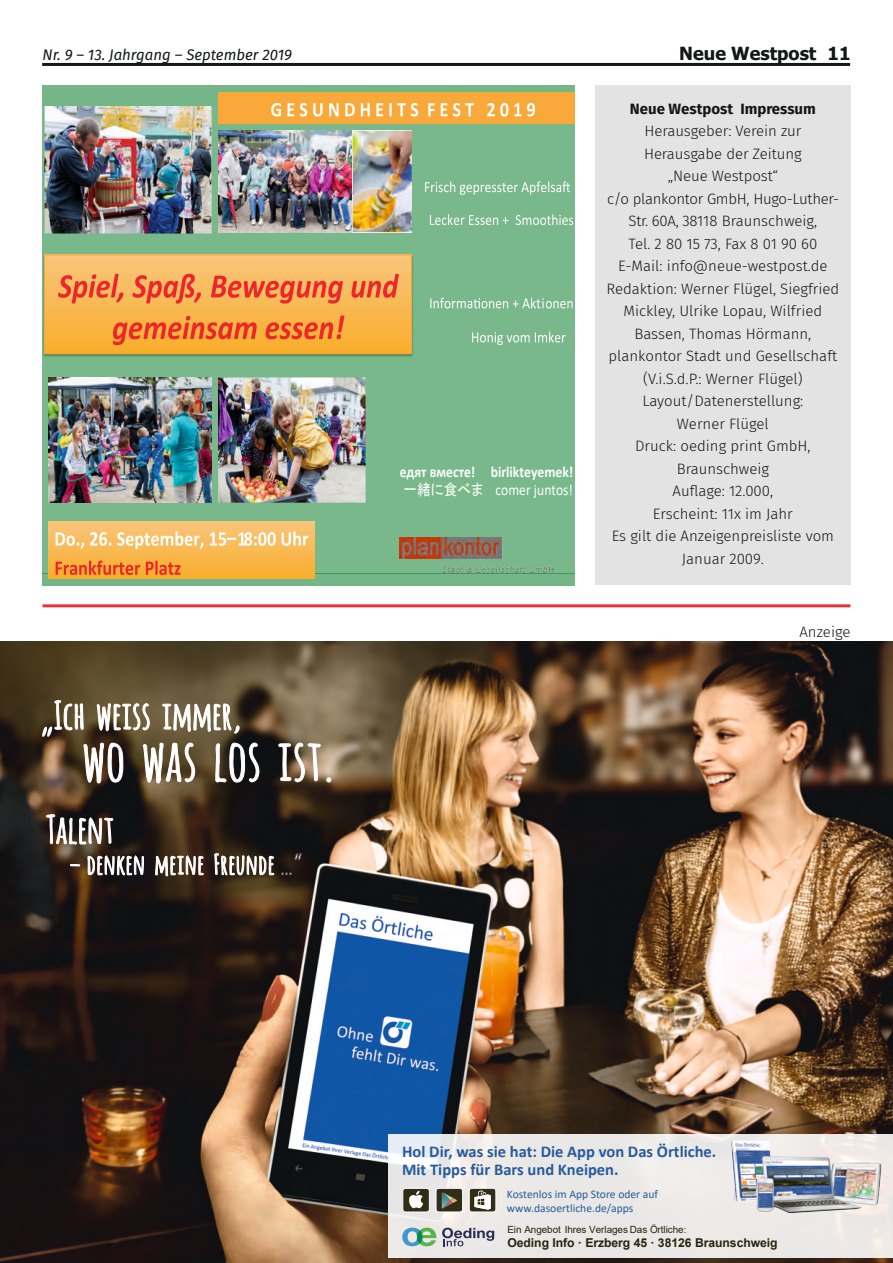
<style>
.page{position:relative;width:893px;height:1263px;background:#fff}
.page>*{position:absolute;margin:0;border:0;box-sizing:border-box;transform-origin:0 0}
.t1{font:700 18px "Tahoma";color:#151616}
.t2{font:700 16.5px/18px "Calibri";color:#275b9b}
.t3{font:700 15.6px/18.1px "Calibri";color:#fff;scale:.88 1}
.t4{font:300 15px/22.5px "Fira Sans";color:#151616;text-align:center}
.t5{font:italic 15px "Fira Sans";color:#151616}
.t6{font:700 15px "Fira Sans";color:#151616}
.t7{font:700 12.15px "Arial";letter-spacing:-.005em;color:#27230c}
.t8{font:11.55px/13.6px "Calibri";color:#275b9b}
.t9{font:9.9px "Arial";letter-spacing:-.005em;color:#27230c}
.s1{font-family:"MS P Gothic";font-weight:400}
.s2{font-weight:400}
</style>
<div class="page">
<hr style="left:42px;top:63px;width:808px;height:3px;background:#151616">
<img style="left:0;top:641px;width:893px;height:622px">
<div style="left:388px;top:1134px;width:505px;height:124px;background:#ebe9e7"></div>
<div style="left:469px;top:1188px;width:27px;height:24px;background:#312d17;border-radius:3px"></div>
<svg style="left:474px;top:1190px;width:17px;height:20px"></svg>
<div style="left:469px;top:1188px;width:27px;height:24px;border:1px solid #fff;border-radius:3px"></div>
<svg style="left:404px;top:1190px;width:24px;height:20px"></svg>
<div style="left:402px;top:1188px;width:28px;height:24px;border:1px solid #fff;border-radius:3px"></div>
<svg style="left:438px;top:1190px;width:25px;height:22px"></svg>
<div style="left:436px;top:1188px;width:27px;height:24px;border:1px solid #fff;border-radius:3px"></div>
<img style="left:728px;top:1122px;width:157px;height:110px">
<svg style="left:402px;top:1227px;width:92px;height:19px"></svg>
<svg style="left:42px;top:700px;width:197px;height:36px"></svg>
<svg style="left:83px;top:743px;width:248px;height:40px"></svg>
<svg style="left:46px;top:814px;width:67px;height:30px"></svg>
<svg style="left:281px;top:853px;width:20px;height:22px"></svg>
<svg style="left:155px;top:853px;width:119px;height:23px"></svg>
<svg style="left:70px;top:856px;width:74px;height:19px"></svg>
<hr style="left:43px;top:604px;width:807px;height:3px;background:#e53435">
<div style="left:595px;top:85px;width:255px;height:500px;background:#e3e3e3"></div>
<div style="left:43px;top:85px;width:531px;height:22px;background:#74b688"></div>
<div style="left:43px;top:107px;width:531px;height:466px;background:#79b88b"></div>
<img style="left:43px;top:254px;width:370px;height:103px">
<div style="left:44px;top:255px;width:367px;height:99px;background:linear-gradient(to bottom,#f9c47b,#f9ad2b)"></div>
<div style="left:44px;top:255px;width:368px;height:99px;border:1px solid #f7a635"></div>
<img style="left:219px;top:131px;width:192px;height:101px">
<img style="left:49px;top:378px;width:163px;height:124px">
<svg style="left:58px;top:274px;width:65px;height:30px;background:#f48a4e"></svg>
<svg style="left:133px;top:274px;width:68px;height:30px;background:#f3864c"></svg>
<svg style="left:211px;top:276px;width:132px;height:28px;background:#f3864c"></svg>
<svg style="left:351px;top:274px;width:48px;height:24px"></svg>
<svg style="left:113px;top:316px;width:144px;height:29px;background:#f48537"></svg>
<svg style="left:266px;top:316px;width:78px;height:23px;background:#f37f38"></svg>
<svg style="left:430px;top:214px;width:79px;height:11px"></svg>
<svg style="left:516px;top:214px;width:57px;height:11px"></svg>
<svg style="left:425px;top:181px;width:145px;height:14px"></svg>
<svg style="left:472px;top:332px;width:94px;height:13px"></svg>
<svg style="left:430px;top:298px;width:143px;height:10px"></svg>
<img style="left:400px;top:537px;width:153px;height:35px">
<img style="left:44px;top:107px;width:168px;height:126px">
<img style="left:219px;top:377px;width:146px;height:125px">
<div style="left:43px;top:573px;width:531px;height:13px;background:#74b688"></div>
<div style="left:219px;top:92px;width:355px;height:32px;background:#f8a93a"></div>
<svg style="left:271px;top:103px;width:10px;height:14px"></svg>
<svg style="left:287px;top:103px;width:7px;height:13px"></svg>
<svg style="left:300px;top:103px;width:7px;height:14px"></svg>
<svg style="left:313px;top:103px;width:10px;height:14px"></svg>
<svg style="left:329px;top:103px;width:10px;height:13px"></svg>
<svg style="left:345px;top:103px;width:10px;height:13px"></svg>
<svg style="left:361px;top:103px;width:9px;height:13px"></svg>
<svg style="left:376px;top:103px;width:7px;height:13px"></svg>
<svg style="left:389px;top:103px;width:29px;height:14px"></svg>
<svg style="left:428px;top:103px;width:7px;height:13px"></svg>
<svg style="left:441px;top:103px;width:6px;height:13px"></svg>
<svg style="left:453px;top:103px;width:21px;height:14px"></svg>
<svg style="left:487px;top:103px;width:21px;height:14px"></svg>
<svg style="left:514px;top:103px;width:7px;height:13px"></svg>
<svg style="left:527px;top:103px;width:8px;height:14px"></svg>
<div style="left:49px;top:522px;width:265px;height:56px;background:linear-gradient(to bottom,#f9c77f,#f9ad2d)"></div>
<svg style="left:56px;top:532px;width:28px;height:16px"></svg>
<svg style="left:90px;top:532px;width:21px;height:14px"></svg>
<svg style="left:117px;top:531px;width:86px;height:18px;background:#fad193"></svg>
<svg style="left:210px;top:532px;width:66px;height:14px"></svg>
<svg style="left:282px;top:531px;width:26px;height:15px"></svg>
<svg style="left:56px;top:561px;width:84px;height:14px"></svg>
<svg style="left:146px;top:561px;width:35px;height:14px"></svg>
<p class="t5" style="left:43px;top:46px;width:251px">Nr. 9 – 13. Jahrgang – September 2019</p>
<p class="t1" style="left:679px;top:46px;width:173px">Neue Westpost 11</p>
<p class="t3" style="left:400px;top:464px;width:199px">едят вместе! birlikteyemek!<span class="s1">一緒に食べま</span> <span class="s2">comer juntos!</span></p>
<p class="t6" style="left:630px;top:100px;width:187px">Neue Westpost Impressum</p>
<p class="t4" style="left:606px;top:120px;width:234px">Herausgeber: Verein zur<br>Herausgabe der Zeitung<br>„Neue Westpost“<br>c/o plankontor GmbH, Hugo-Luther-<br>Str. 60A, 38118 Braunschweig,<br>Tel. 2 80 15 73, Fax 8 01 90 60<br>E-Mail: info@neue-westpost.de<br>Redaktion: Werner Flügel, Siegfried<br>Mickley, Ulrike Lopau, Wilfried<br>Bassen, Thomas Hörmann, plankontor Stadt und Gesellschaft (V.i.S.d.P.: Werner Flügel)<br>Layout/Datenerstellung:<br>Werner Flügel<br>Druck: oeding print GmbH,<br>Braunschweig<br>Auflage: 12.000,<br>Erscheint: 11x im Jahr<br>Es gilt die Anzeigenpreisliste vom<br>Januar 2009.</p>
<p class="t4" style="left:799px;top:621px;width:52px">Anzeige</p>
<p class="t2" style="left:402px;top:1144px;width:316px">Hol Dir, was sie hat: Die App von Das Örtliche.<br>Mit Tipps für Bars und Kneipen.</p>
<p class="t8" style="left:507px;top:1188px;width:153px">Kostenlos im App Store oder auf www.dasoertliche.de/apps</p>
<p class="t9" style="left:507px;top:1222px;width:181px">Ein Angebot Ihres Verlages Das Örtliche:</p>
<p class="t7" style="left:507px;top:1238px;width:272px">Oeding Info · Erzberg 45 · 38126 Braunschweig</p>
</div>
